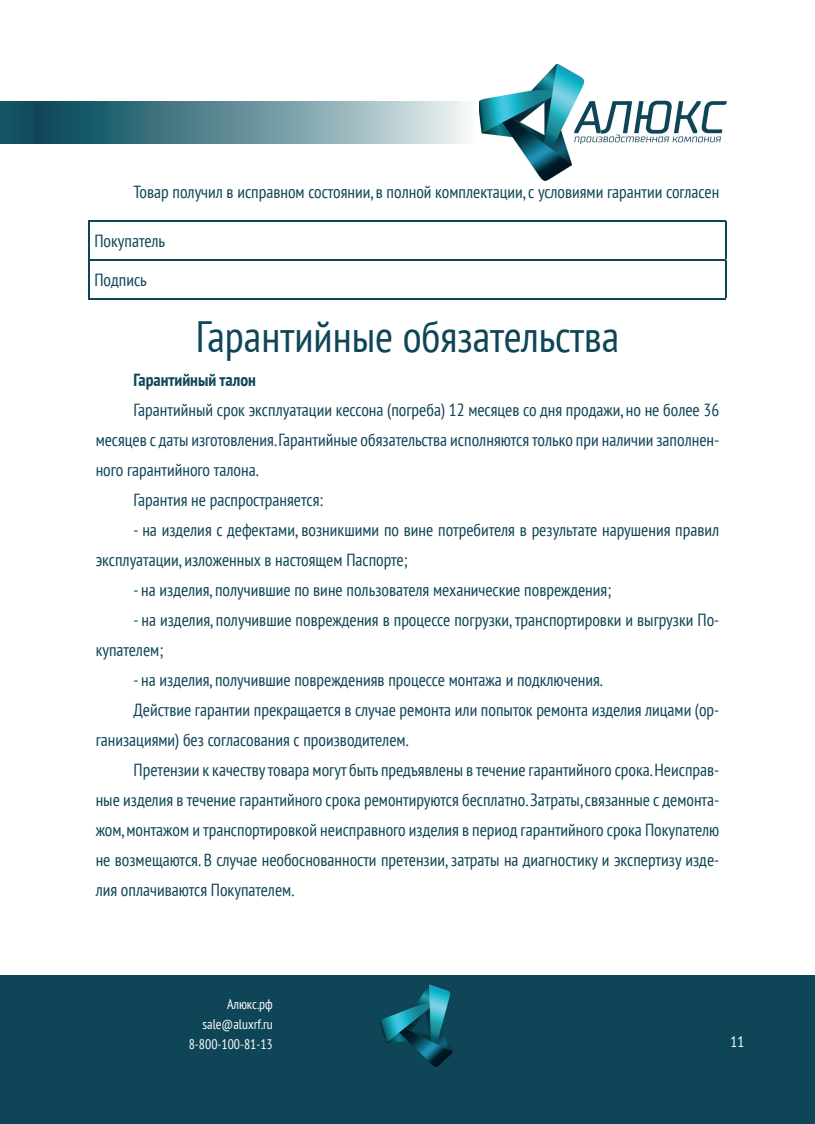
<style>
.page{position:relative;width:815px;height:1124px;background:#fff}
.page>*{position:absolute;margin:0;border:0;box-sizing:border-box;transform-origin:0 0}
.t1{font:condensed 43.75px "PT Sans";color:#0e4557}
.t2{font:condensed 17.5px/30px "PT Sans";color:#0e4557}
.t3{font:700 condensed 17.5px "PT Sans";color:#0e4557}
.t4{font:condensed 15px "PT Sans";color:#fff}
.t5{font:condensed 13.75px/20px "PT Sans";color:#fff;text-align:right}
</style>
<div class="page">
<div style="left:0;top:975px;width:35px;height:148px;background:#0e4557"></div>
<div style="left:35px;top:975px;width:780px;height:148px;background:#0e4557"></div>
<img style="left:380px;top:984px;width:73px;height:81px">
<img style="left:0;top:101px;width:467px;height:43px">
<hr style="left:725px;top:221px;width:1px;height:38px;background:#0e4557">
<hr style="left:725px;top:260px;width:1px;height:38px;background:#0e4557">
<hr style="left:89px;top:220px;width:637px;height:1px;background:#0e4557">
<hr style="left:89px;top:221px;width:1px;height:38px;background:#0e4557">
<hr style="left:89px;top:259px;width:637px;height:1px;background:#0e4557">
<hr style="left:89px;top:260px;width:1px;height:38px;background:#0e4557">
<hr style="left:89px;top:298px;width:637px;height:1px;background:#0e4557">
<img style="left:479px;top:64px;width:247px;height:116px">
<p class="t2" style="left:134px;top:176px;width:587px">Товар получил в исправном состоянии, в полной комплектации, с условиями гарантии согласен</p>
<p class="t2" style="left:94px;top:225px;width:72px">Покупатель</p>
<p class="t2" style="left:94px;top:264px;width:54px">Подпись</p>
<h1 class="t1" style="left:196px;top:309px;width:425px">Гарантийные обязательства</h1>
<p class="t3" style="left:134px;top:368px;width:124px">Гарантийный талон</p>
<p class="t2" style="left:134px;top:394px;width:587px">Гарантийный срок эксплуатации кессона (погреба) 12 месяцев со дня продажи, но не более 36</p>
<p class="t2" style="left:96px;top:424px;width:625px">месяцев с даты изготовления. Гарантийные обязательства исполняются только при наличии заполнен-</p>
<p class="t2" style="left:96px;top:454px;width:164px">ного гарантийного талона.</p>
<p class="t2" style="left:134px;top:484px;width:191px">Гарантия не распространяется:</p>
<p class="t2" style="left:96px;top:514px;width:625px;text-indent:38px">- на изделия с дефектами, возникшими по вине потребителя в результате нарушения правил эксплуатации, изложенных в настоящем Паспорте;</p>
<p class="t2" style="left:134px;top:574px;width:479px">- на изделия, получившие по вине пользователя механические повреждения;</p>
<p class="t2" style="left:96px;top:604px;width:625px;text-indent:38px">- на изделия, получившие повреждения в процессе погрузки, транспортировки и выгрузки По&shy;купателем;</p>
<p class="t2" style="left:134px;top:664px;width:471px">- на изделия, получившие поврежденияв процессе монтажа и подключения.</p>
<p class="t2" style="left:134px;top:694px;width:587px">Действие гарантии прекращается в случае ремонта или попыток ремонта изделия лицами (ор-</p>
<p class="t2" style="left:96px;top:724px;width:314px">ганизациями) без согласования с производителем.</p>
<p class="t2" style="left:134px;top:754px;width:587px">Претензии к качеству товара могут быть предъявлены в течение гарантийного срока. Неисправ-</p>
<p class="t2" style="left:96px;top:784px;width:625px">ные изделия в течение гарантийного срока ремонтируются бесплатно. Затраты, связанные с демонта-</p>
<p class="t2" style="left:96px;top:814px;width:625px">жом, монтажом и транспортировкой неисправного изделия в период гарантийного срока Покупателю</p>
<p class="t2" style="left:96px;top:844px;width:625px">не возмещаются. В случае необоснованности претензии, затраты на диагностику и экспертизу изде-</p>
<p class="t2" style="left:96px;top:874px;width:200px">лия оплачиваются Покупателем.</p>
<p class="t5" style="left:189px;top:993px;width:86px">Алюкс.рф sale@aluxrf.ru<br>8-800-100-81-13</p>
<p class="t4" style="left:731px;top:1031px;width:15px">11</p>
</div>
